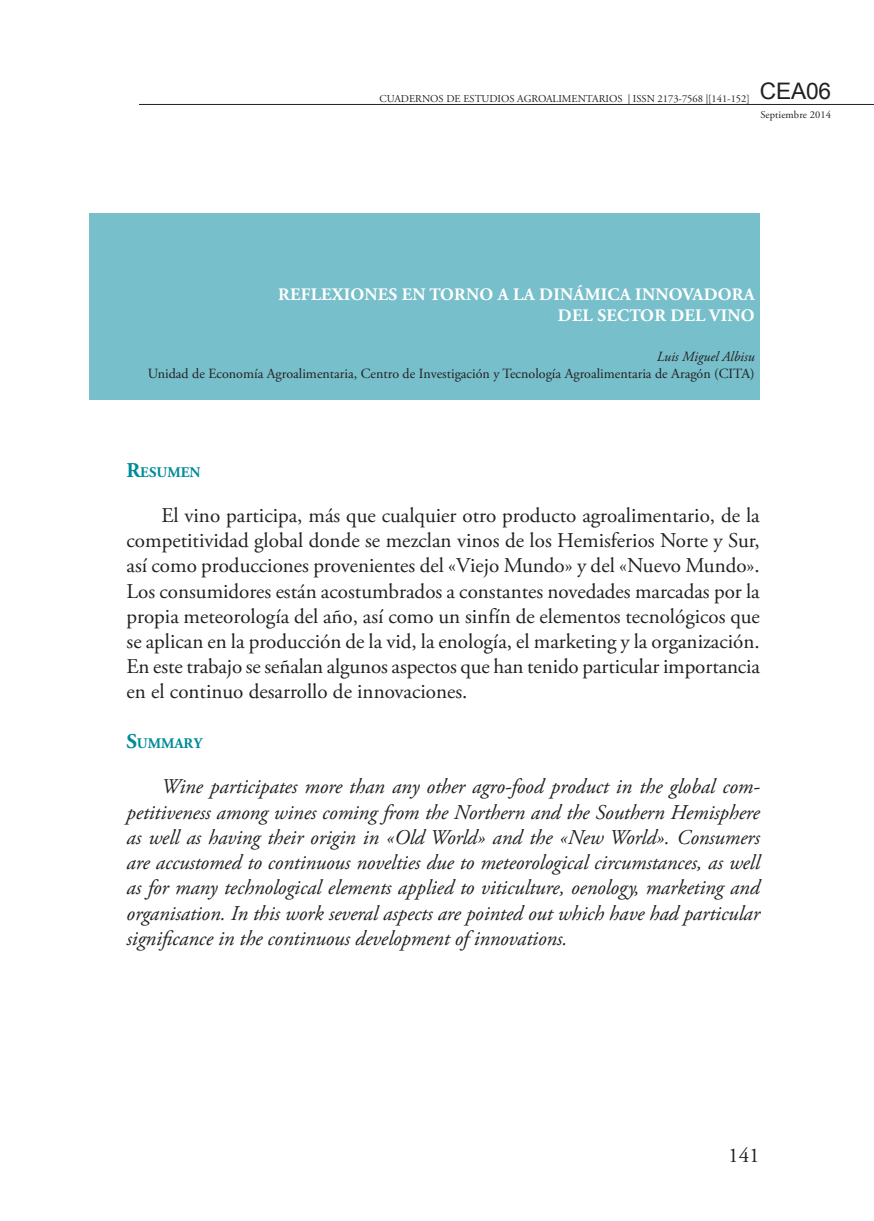
<style>
.page{position:relative;width:874px;height:1221px;background:#fff}
.page>*{position:absolute;margin:0;border:0;box-sizing:border-box;transform-origin:0 0}
.t1{font:22.75px "Arial";letter-spacing:-.005em;color:#231f20}
.Texto_Resumen{font:21px/25.2px "Adobe Garamond Pro";color:#231f20;text-align:justify}
.Texto_Resumen-2{font:italic 21px/25.2px "Adobe Garamond Pro";letter-spacing:-.005em;color:#231f20;text-align:justify}
.C__de_texto{font:21px "Adobe Garamond Pro";color:#231f20}
.Titulo_Pg_maestras{font:700 17.5px "Adobe Garamond Pro";letter-spacing:.015em;color:#fff}
.Resumen{font:700 14.7px "Adobe Garamond Pro";color:#008b99}
.Filiacion{font:14px "Adobe Garamond Pro";color:#231f20}
.autor{font:italic 14px "Adobe Garamond Pro";color:#231f20}
.Pie_pg_maestra_nuevo{font:10.5px "Adobe Garamond Pro";color:#231f20}
.s1{font-size:21px}
</style>
<div class="page">
<hr style="left:139px;top:104px;width:734px;height:1px;background:#231f20">
<div style="left:89px;top:213px;width:670px;height:186px;background:#77bfca"></div>
<p class="Pie_pg_maestra_nuevo" style="left:379px;top:92px;width:372px">CUADERNOS DE ESTUDIOS AGROALIMENTARIOS | ISSN 2173-7568 |[141-152]</p>
<p class="t1" style="left:759px;top:76px;width:73px">CEA06</p>
<p class="Pie_pg_maestra_nuevo" style="left:760px;top:108px;width:72px">Septiembre 2014</p>
<p class="Titulo_Pg_maestras" style="left:278px;top:284px;width:477px">REFLEXIONES EN TORNO A LA DINÁMICA INNOVADORA</p>
<p class="Titulo_Pg_maestras" style="left:557px;top:305px;width:198px">DEL SECTOR DEL VINO</p>
<p class="autor" style="left:656px;top:348px;width:99px">Luis Miguel Albisu</p>
<p class="Filiacion" style="left:148px;top:365px;width:608px">Unidad de Economía Agroalimentaria, Centro de Investigación y Tecnología Agroalimentaria de Aragón (CITA)</p>
<p class="Resumen" style="left:126px;top:463px;width:75px"><span class="s1">R</span>ESUMEN</p>
<p class="Texto_Resumen" style="left:126px;top:503px;width:634px;text-indent:35px">El vino participa, más que cualquier otro producto agroalimentario, de la competitividad global donde se mezclan vinos de los Hemisferios Norte y Sur, así como producciones provenientes del «Viejo Mundo» y del «Nuevo Mundo».<br>Los consumidores están acostumbrados a constantes novedades marcadas por la propia meteorología del año, así como un sinfín de elementos tecnológicos que se aplican en la producción de la vid, la enología, el marketing y la organización.<br>En este trabajo se señalan algunos aspectos que han tenido particular importancia en el continuo desarrollo de innovaciones.</p>
<p class="Resumen" style="left:126px;top:735px;width:77px"><span class="s1">S</span>UMMARY</p>
<p class="Texto_Resumen-2" style="left:126px;top:774px;width:634px;text-indent:35px">Wine participates more than any other agro-food product in the global com&shy;petitiveness among wines coming from the Northern and the Southern Hemisphere as well as having their origin in «Old World» and the «New World». Consumers are accustomed to continuous novelties due to meteorological circumstances, as well as for many technological elements applied to viticulture, oenology, marketing and organisation. In this work several aspects are pointed out which have had particular significance in the continuous development of innovations.</p>
<p class="C__de_texto" style="left:727px;top:1142px;width:33px">141</p>
</div>
